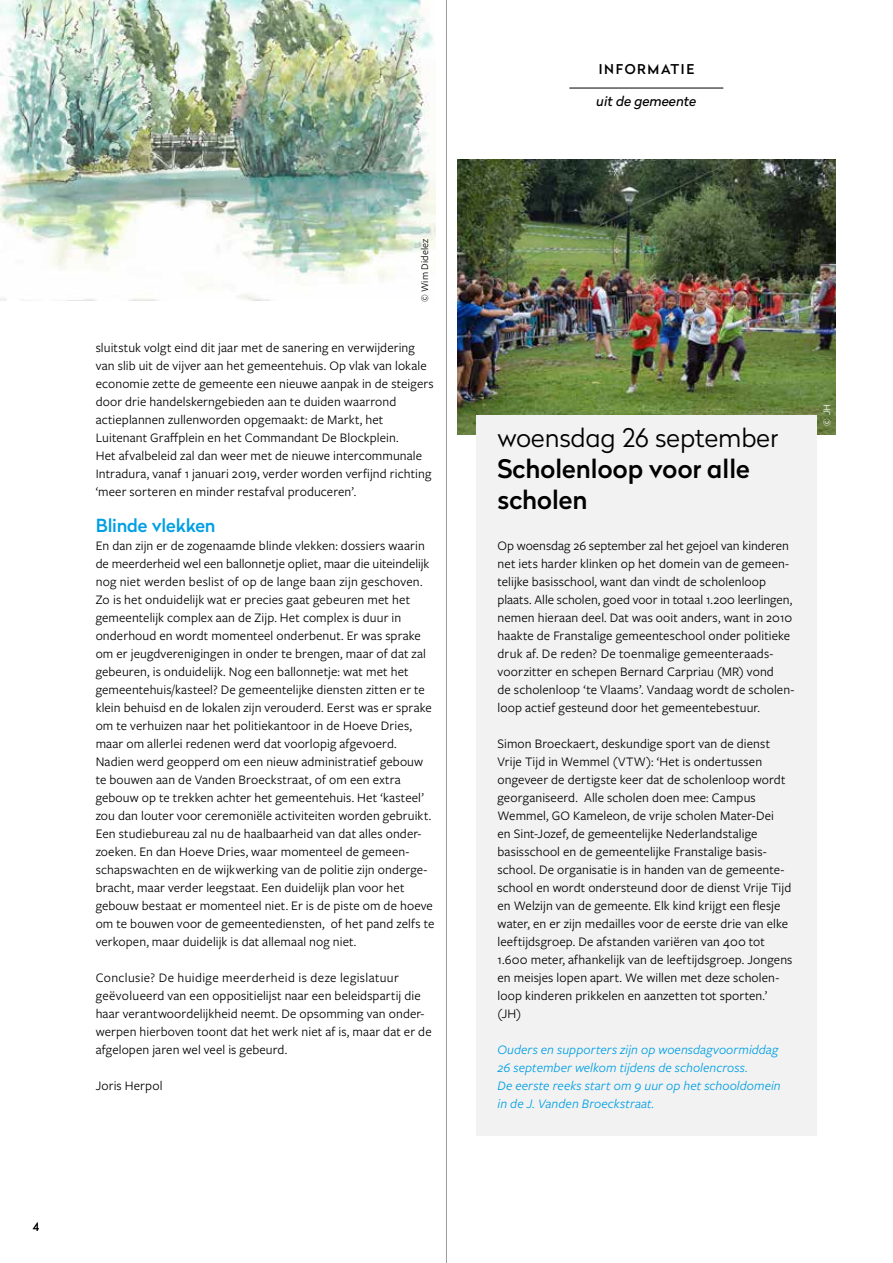
<style>
.page{position:relative;width:893px;height:1263px;background:#fff}
.page>*{position:absolute;margin:0;border:0;box-sizing:border-box;transform-origin:0 0}
.t1{font:500 25.5px/31.5px "Radikal";color:#000}
.t2{font:300 25.5px "Radikal";color:#000}
.t3{font:500 18px "Radikal";letter-spacing:-.005em;color:#009fe3}
.t4{font:13.5px/18px "Freight Sans Pro";letter-spacing:.01em;color:#000}
.t5{font:italic 13.5px/18px "Freight Sans Pro";letter-spacing:.005em;color:#009fe3}
.t6{font:italic 13.5px "Radikal";color:#000}
.t7{font:500 13.5px "Radikal";letter-spacing:.12em;color:#000}
.t8{font:300 12px "Radikal";color:#000}
.t9{font:10.5px "Freight Sans Pro";letter-spacing:.015em;color:#000}
.t10{font:10.5px "Freight Sans Pro";color:#fff}
</style>
<div class="page">
<img style="left:457px;top:159px;width:379px;height:275px">
<hr style="left:569px;top:88px;width:154px;height:1px;background:#000">
<div style="left:476px;top:415px;width:340px;height:720px;background:#f2f2f2"></div>
<img style="left:0;top:0;width:436px;height:300px">
<hr style="left:446px;top:0;width:1px;height:1263px;background:#9d9d9c">
<p class="t8" style="left:33px;top:1218px;width:8px">4</p>
<p class="t9" style="left:418px;top:302px;width:65px;rotate:-90deg">© Wim Didelez</p>
<p class="t4" style="left:96px;top:338px;width:340px">sluitstuk volgt eind dit jaar met de sanering en verwijdering van slib uit de vijver aan het gemeentehuis. Op vlak van lokale economie zette de gemeente een nieuwe aanpak in de steigers door drie handelskerngebieden aan te duiden waarrond actieplannen zullenworden opgemaakt: de Markt, het Luitenant Graffplein en het Commandant De Blockplein.<br>Het afvalbeleid zal dan weer met de nieuwe intercommunale Intradura, vanaf 1 januari 2019, verder worden verfijnd richting ‘meer sorteren en minder restafval produceren’.</p>
<h2 class="t3" style="left:96px;top:512px;width:121px">Blinde vlekken</h2>
<p class="t4" style="left:96px;top:536px;width:340px">En dan zijn er de zogenaamde blinde vlekken: dossiers waarin de meerderheid wel een ballonnetje opliet, maar die uiteindelijk nog niet werden beslist of op de lange baan zijn geschoven.<br>Zo is het onduidelijk wat er precies gaat gebeuren met het gemeentelijk complex aan de Zijp. Het complex is duur in onderhoud en wordt momenteel onderbenut. Er was sprake om er jeugdverenigingen in onder te brengen, maar of dat zal gebeuren, is onduidelijk. Nog een ballonnetje: wat met het gemeentehuis/kasteel? De gemeentelijke diensten zitten er te klein behuisd en de lokalen zijn verouderd. Eerst was er sprake om te verhuizen naar het politiekantoor in de Hoeve Dries, maar om allerlei redenen werd dat voorlopig afgevoerd.<br>Nadien werd geopperd om een nieuw administratief gebouw te bouwen aan de Vanden Broeckstraat, of om een extra gebouw op te trekken achter het gemeentehuis. Het ‘kasteel’ zou dan louter voor ceremoniële activiteiten worden gebruikt.<br>Een studiebureau zal nu de haalbaarheid van dat alles onder&shy;zoeken. En dan Hoeve Dries, waar momenteel de gemeen&shy;schapswachten en de wijkwerking van de politie zijn onderge&shy;bracht, maar verder leegstaat. Een duidelijk plan voor het gebouw bestaat er momenteel niet. Er is de piste om de hoeve om te bouwen voor de gemeentediensten, of het pand zelfs te verkopen, maar duidelijk is dat allemaal nog niet.</p>
<p class="t4" style="left:96px;top:968px;width:337px">Conclusie? De huidige meerderheid is deze legislatuur geëvolueerd van een oppositielijst naar een beleidspartij die haar verantwoordelijkheid neemt. De opsomming van onder&shy;werpen hierboven toont dat het werk niet af is, maar dat er de afgelopen jaren wel veel is gebeurd.</p>
<p class="t4" style="left:96px;top:1076px;width:68px">Joris Herpol</p>
<p class="t7" style="left:599px;top:59px;width:97px">INFORMATIE</p>
<p class="t6" style="left:596px;top:92px;width:102px">uit de gemeente</p>
<h1 class="t2" style="left:497px;top:419px;width:282px">woensdag 26 september</h1>
<h1 class="t1" style="left:497px;top:452px;width:254px">Scholenloop voor alle scholen</h1>
<p class="t4" style="left:497px;top:536px;width:298px">Op woensdag 26 september zal het gejoel van kinderen net iets harder klinken op het domein van de gemeen&shy;telijke basisschool, want dan vindt de scholenloop plaats. Alle scholen, goed voor in totaal 1.200 leerlingen, nemen hieraan deel. Dat was ooit anders, want in 2010 haakte de Franstalige gemeenteschool onder politieke druk af. De reden? De toenmalige gemeenteraads&shy;voorzitter en schepen Bernard Carpriau (MR) vond<br>de scholenloop ‘te Vlaams’. Vandaag wordt de scholen&shy;loop actief gesteund door het gemeentebestuur.</p>
<p class="t4" style="left:497px;top:734px;width:296px">Simon Broeckaert, deskundige sport van de dienst Vrije Tijd in Wemmel (VTW): ‘Het is ondertussen ongeveer de dertigste keer dat de scholenloop wordt georganiseerd. Alle scholen doen mee: Campus Wemmel, GO Kameleon, de vrije scholen Mater-Dei<br>en Sint-Jozef, de gemeentelijke Nederlandstalige basisschool en de gemeentelijke Franstalige basis&shy;school. De organisatie is in handen van de gemeente&shy;school en wordt ondersteund door de dienst Vrije Tijd en Welzijn van de gemeente. Elk kind krijgt een flesje water, en er zijn medailles voor de eerste drie van elke leeftijdsgroep. De afstanden variëren van 400 tot 1.600 meter, afhankelijk van de leeftijdsgroep. Jongens en meisjes lopen apart. We willen met deze scholen&shy;loop kinderen prikkelen en aanzetten tot sporten.’ (JH)</p>
<p class="t5" style="left:497px;top:1040px;width:285px">Ouders en supporters zijn op woensdagvoormiddag 26 september welkom tijdens de scholencross.<br>De eerste reeks start om 9 uur op het schooldomein in de J. Vanden Broeckstraat.</p>
<p class="t10" style="left:820px;top:425px;width:23px;rotate:-90deg">© JH</p>
</div>
